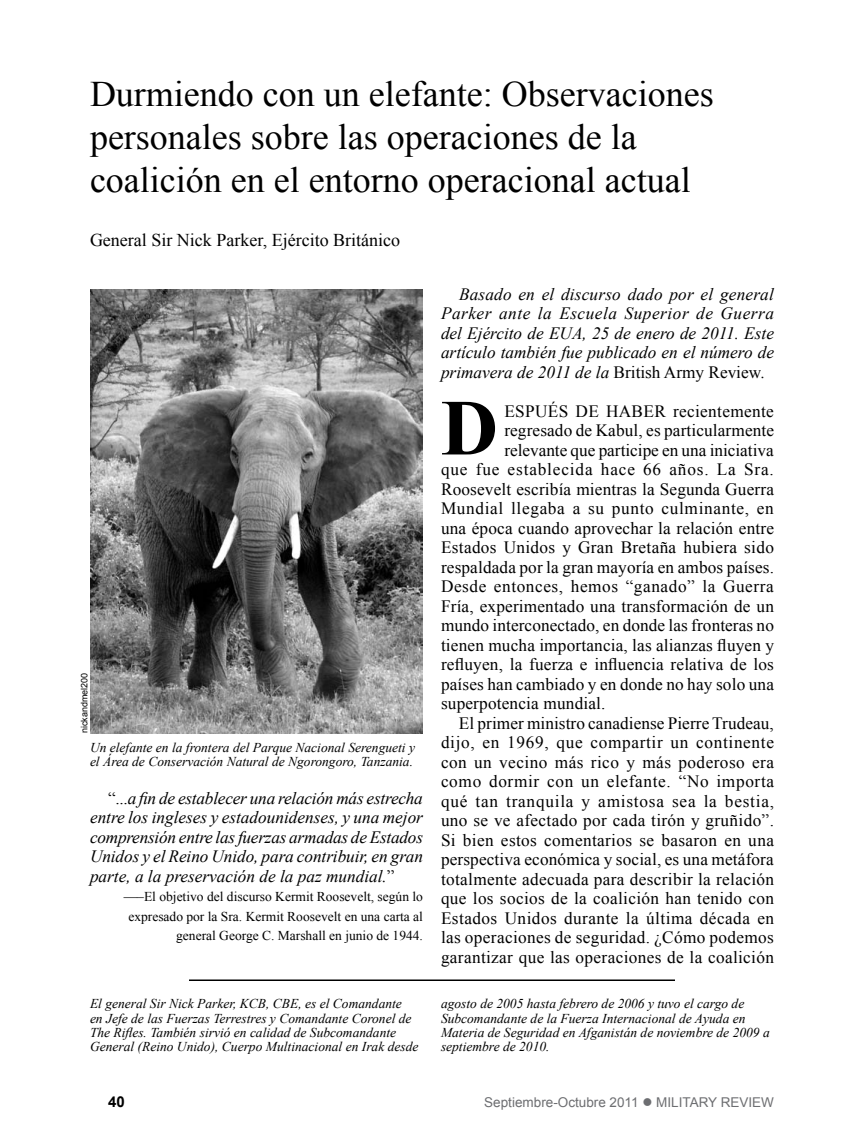
<style>
.page{position:relative;width:864px;height:1134px;background:#fff}
.page>*{position:absolute;margin:0;border:0;box-sizing:border-box;transform-origin:0 0}
.t1{font:700 79.5px "Times New Roman";color:#000}
.t2{font:36px/43.2px "Times New Roman";color:#000}
.t3{font:18px "Times New Roman";color:#000}
.t4{font:17.25px "Times New Roman";letter-spacing:.02em;color:#000}
.t5{font:italic 17.25px/19.5px "Times New Roman";color:#000;text-align:justify}
.t6{font:17.25px "Times New Roman";letter-spacing:.04em;color:#000}
.t7{font:17.25px "Times New Roman";color:#000}
.t8{font:17.25px "Times New Roman";letter-spacing:.045em;color:#000}
.t9{font:17.25px "Times New Roman";letter-spacing:.05em;color:#000}
.t10{font:700 15px "Arial";color:#000}
.t11{font:italic 13.5px/14.2px "Times New Roman";color:#000}
.t12{font:13.5px/19.5px "Times New Roman";color:#000;text-align:right}
.t13{font:13.5px "Arial";color:#6d6e71}
.t14{font:9px "Arial";color:#000}
.s1{font-style:normal}
</style>
<div class="page">
<hr style="left:189px;top:980px;width:486px;height:1px;background:#000">
<img style="left:90px;top:289px;width:333px;height:444px">
<h2 class="t2" style="left:90px;top:72px;width:625px">Durmiendo con un elefante: Observaciones personales sobre las operaciones de la coalición en el entorno operacional actual</h2>
<p class="t3" style="left:90px;top:228px;width:312px">General Sir Nick Parker, Ejército Británico</p>
<p class="t14" style="left:78px;top:733px;width:62px;rotate:-90deg">nickandmel200</p>
<p class="t11" style="left:90px;top:740px;width:327px">Un elefante en la frontera del Parque Nacional Serengueti y el Área de Conservación Natural de Ngorongoro, Tanzania.</p>
<p class="t5" style="left:90px;top:788px;width:335px;text-indent:18px"><span class="s1">“...</span>a fin de establecer una relación más estrecha entre los ingleses y estadounidenses, y una mejor comprensión entre las fuerzas armadas de Estados Unidos y el Reino Unido, para contribuir, en gran parte, a la preservación de la paz mundial.<span class="s1">”</span></p>
<p class="t12" style="left:124px;top:887px;width:301px">— El objetivo del discurso Kermit Roosevelt, según lo expresado por la Sra. Kermit Roosevelt en una carta al general George C. Marshall en junio de 1944.</p>
<p class="t11" style="left:90px;top:996px;width:330px">El general Sir Nick Parker, KCB, CBE, es el Comandante<br>en Jefe de las Fuerzas Terrestres y Comandante Coronel de The Rifles. También sirvió en calidad de Subcomandante General (Reino Unido), Cuerpo Multinacional en Irak desde</p>
<p class="t5" style="left:441px;top:284px;width:335px;text-indent:18px">Basado en el discurso dado por el general Parker ante la Escuela Superior de Guerra del Ejército de EUA, 25 de enero de 2011. Este artículo también fue publicado en el número de primavera de 2011 de la <span class="s1">British Army Review</span>.</p>
<h1 class="t1" style="left:441px;top:373px;width:59px">D</h1>
<p class="t4" style="left:504px;top:400px;width:128px">espués de haber</p>
<p class="t4" style="left:673px;top:400px;width:102px">recientemente</p>
<p class="t4" style="left:504px;top:419px;width:271px">regresado de Kabul, es particularmente</p>
<p class="t7" style="left:504px;top:439px;width:271px">relevante que participe en una iniciativa</p>
<p class="t9" style="left:441px;top:458px;width:334px">que fue establecida hace 66 años. La Sra.</p>
<p class="t4" style="left:441px;top:478px;width:335px">Roosevelt escribía mientras la Segunda Guerra</p>
<p class="t6" style="left:441px;top:497px;width:334px">Mundial llegaba a su punto culminante, en</p>
<p class="t4" style="left:441px;top:517px;width:335px">una época cuando aprovechar la relación entre</p>
<p class="t4" style="left:441px;top:536px;width:334px">Estados Unidos y Gran Bretaña hubiera sido</p>
<p class="t4" style="left:441px;top:556px;width:335px">respaldada por la gran mayoría en ambos países.</p>
<p class="t4" style="left:441px;top:575px;width:334px">Desde entonces, hemos “ganado” la Guerra</p>
<p class="t4" style="left:441px;top:595px;width:335px">Fría, experimentado una transformación de un</p>
<p class="t4" style="left:441px;top:614px;width:334px">mundo interconectado, en donde las fronteras no</p>
<p class="t4" style="left:441px;top:634px;width:335px">tienen mucha importancia, las alianzas fluyen y</p>
<p class="t4" style="left:441px;top:653px;width:335px">refluyen, la fuerza e influencia relativa de los</p>
<p class="t4" style="left:441px;top:673px;width:335px">países han cambiado y en donde no hay solo una</p>
<p class="t4" style="left:441px;top:692px;width:166px">superpotencia mundial.</p>
<p class="t4" style="left:459px;top:711px;width:316px">El primer ministro canadiense Pierre Trudeau,</p>
<p class="t6" style="left:441px;top:731px;width:335px">dijo, en 1969, que compartir un continente</p>
<p class="t4" style="left:441px;top:750px;width:335px">con un vecino más rico y más poderoso era</p>
<p class="t6" style="left:441px;top:770px;width:335px">como dormir con un elefante. “No importa</p>
<p class="t8" style="left:441px;top:789px;width:335px">qué tan tranquila y amistosa sea la bestia,</p>
<p class="t4" style="left:441px;top:809px;width:334px">uno se ve afectado por cada tirón y gruñido”.</p>
<p class="t4" style="left:441px;top:828px;width:334px">Si bien estos comentarios se basaron en una</p>
<p class="t4" style="left:441px;top:848px;width:334px">perspectiva económica y social, es una metáfora</p>
<p class="t4" style="left:441px;top:867px;width:335px">totalmente adecuada para describir la relación</p>
<p class="t4" style="left:441px;top:887px;width:334px">que los socios de la coalición han tenido con</p>
<p class="t4" style="left:441px;top:906px;width:335px">Estados Unidos durante la última década en</p>
<p class="t4" style="left:441px;top:926px;width:334px">las operaciones de seguridad. ¿Cómo podemos</p>
<p class="t4" style="left:441px;top:945px;width:335px">garantizar que las operaciones de la coalición</p>
<p class="t11" style="left:441px;top:996px;width:330px">agosto de 2005 hasta febrero de 2006 y tuvo el cargo de Subcomandante de la Fuerza Internacional de Ayuda en Materia de Seguridad en Afganistán de noviembre de 2009 a septiembre de 2010.</p>
<p class="t10" style="left:108px;top:1092px;width:18px">40</p>
<p class="t13" style="left:484px;top:1093px;width:291px">Septiembre-Octubre 2011 ● MILITARY REVIEW</p>
</div>
